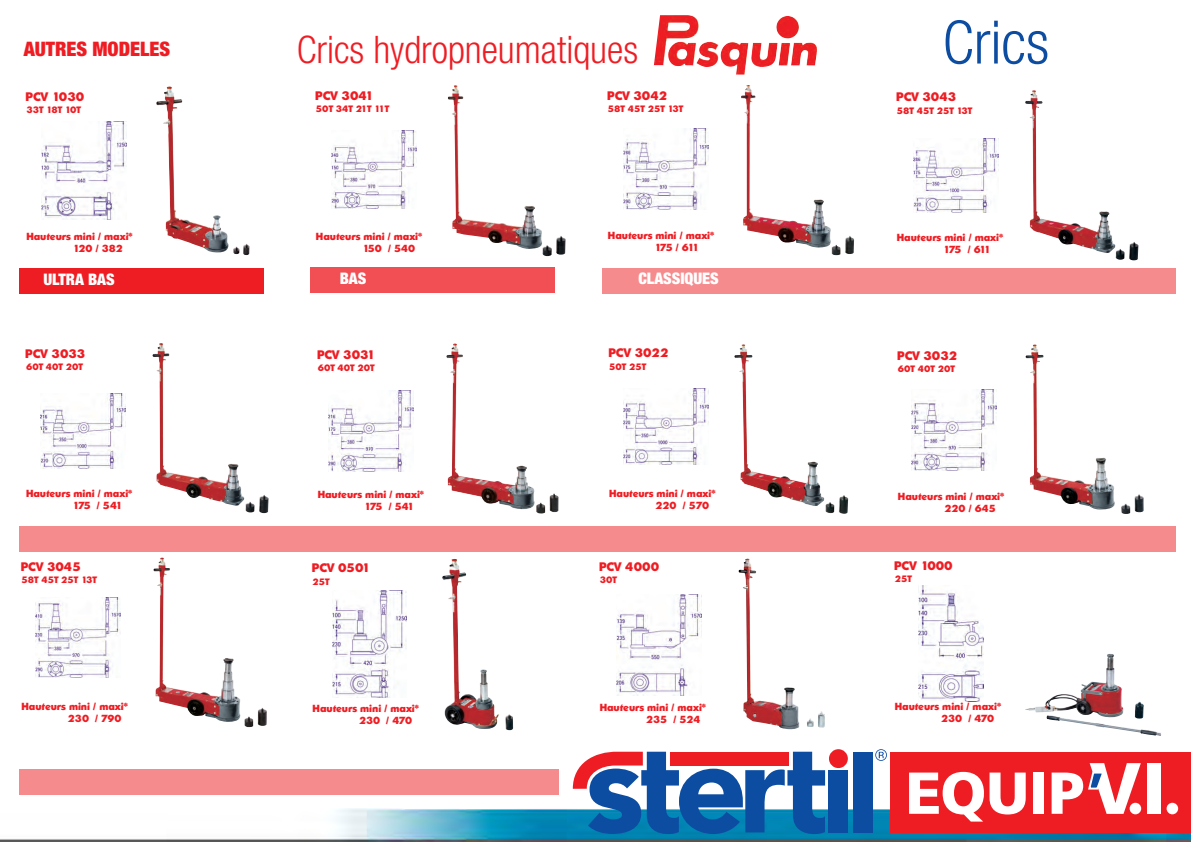
<style>
.page{position:relative;width:1191px;height:842px;background:#fff}
.page>*{position:absolute;margin:0;border:0;box-sizing:border-box;transform-origin:0 0}
.t1{font:300 condensed 60px "Helvetica Neue LT Com";color:#0d4da1}
.t2{font:300 condensed 38px "Helvetica Neue LT Com";color:#ee1d23}
.t3{font:900 condensed 20px "Helvetica Neue LT Std";color:#ee1d23}
.t4{font:900 condensed 16px "Helvetica Neue LT Std";color:#fff}
.t5{font:700 12px "Ornitons";color:#ee1d23}
.t6{font:700 10px/12px "Ornitons";color:#ee1d23}
.t7{font:700 9px "Ornitons";color:#ee1d23}
</style>
<div class="page">
<img style="left:624px;top:389px;width:85px;height:76px">
<img style="left:734px;top:344px;width:114px;height:170px">
<img style="left:329px;top:391px;width:85px;height:80px">
<img style="left:446px;top:343px;width:112px;height:171px">
<img style="left:911px;top:390px;width:85px;height:80px">
<img style="left:1025px;top:344px;width:118px;height:168px">
<img style="left:40px;top:393px;width:85px;height:75px">
<img style="left:152px;top:343px;width:116px;height:170px">
<img style="left:616px;top:594px;width:86px;height:102px">
<img style="left:738px;top:559px;width:87px;height:170px">
<img style="left:41px;top:122px;width:85px;height:98px">
<img style="left:156px;top:86px;width:93px;height:169px">
<img style="left:36px;top:597px;width:85px;height:81px">
<img style="left:153px;top:558px;width:114px;height:169px">
<img style="left:913px;top:138px;width:85px;height:75px">
<img style="left:1025px;top:90px;width:108px;height:163px">
<img style="left:332px;top:591px;width:75px;height:106px">
<img style="left:442px;top:559px;width:71px;height:171px">
<img style="left:332px;top:130px;width:85px;height:79px">
<img style="left:448px;top:85px;width:94px;height:164px">
<img style="left:623px;top:129px;width:85px;height:81px">
<img style="left:741px;top:85px;width:113px;height:170px">
<div style="left:19px;top:268px;width:245px;height:25px;background:#ee1d23"></div>
<div style="left:310px;top:267px;width:245px;height:26px;background:#f14f54"></div>
<img style="left:918px;top:585px;width:65px;height:117px">
<img style="left:1025px;top:654px;width:118px;height:73px">
<div style="left:602px;top:268px;width:573px;height:25px;background:#f68b8e"></div>
<div style="left:19px;top:526px;width:1156px;height:25px;background:#f68b8e"></div>
<div style="left:19px;top:769px;width:539px;height:26px;background:#f68b8e"></div>
<img style="left:0;top:809px;width:1191px;height:32px">
<div style="left:829px;top:749px;width:19px;height:19px;background:#ee1d23;border-radius:50%"></div>
<div style="left:829px;top:770px;width:19px;height:62px;background:#0d4da1"></div>
<div style="left:853px;top:752px;width:19px;height:80px;background:#0d4da1"></div>
<svg style="left:573px;top:751px;width:252px;height:83px"></svg>
<svg style="left:875px;top:749px;width:12px;height:12px"></svg>
<div style="left:890px;top:752px;width:300px;height:80px;background:#ee1d23"></div>
<div style="left:1166px;top:803px;width:12px;height:11px;background:#fff;border-radius:50%"></div>
<div style="left:1147px;top:763px;width:13px;height:51px;background:#fff"></div>
<svg style="left:909px;top:772px;width:116px;height:49px"></svg>
<div style="left:1032px;top:772px;width:11px;height:42px;background:#fff"></div>
<svg style="left:1051px;top:763px;width:89px;height:51px"></svg>
<img style="left:654px;top:15px;width:140px;height:50px">
<h3 class="t3" style="left:24px;top:36px;width:148px">AUTRES MODELES</h3>
<h2 class="t2" style="left:297px;top:28px;width:343px">Crics hydropneumatiques</h2>
<h1 class="t1" style="left:942px;top:8px;width:108px">Crics</h1>
<p class="t5" style="left:26px;top:89px;width:60px">PCV 1030</p>
<p class="t5" style="left:315px;top:88px;width:60px">PCV 3041</p>
<p class="t5" style="left:607px;top:88px;width:62px">PCV 3042</p>
<p class="t5" style="left:896px;top:89px;width:62px">PCV 3043</p>
<p class="t7" style="left:26px;top:104px;width:56px">33T 18T 10T</p>
<p class="t7" style="left:316px;top:103px;width:75px">50T 34T 21T 11T</p>
<p class="t7" style="left:608px;top:103px;width:77px">58T 45T 25T 13T</p>
<p class="t7" style="left:897px;top:105px;width:77px">58T 45T 25T 13T</p>
<p class="t6" style="left:73px;top:230px;width:61px;text-indent:-46px">Hauteurs mini / maxi*<br>120 / 382</p>
<p class="t6" style="left:362px;top:230px;width:61px;text-indent:-46px">Hauteurs mini / maxi*<br>150 / 540</p>
<p class="t6" style="left:654px;top:230px;width:61px;text-indent:-46px">Hauteurs mini / maxi*<br>175 / 611</p>
<p class="t6" style="left:943px;top:231px;width:61px;text-indent:-46px">Hauteurs mini / maxi*<br>175 / 611</p>
<h3 class="t4" style="left:43px;top:269px;width:73px">ULTRA BAS</h3>
<h3 class="t4" style="left:340px;top:268px;width:28px">BAS</h3>
<h3 class="t4" style="left:638px;top:268px;width:82px">CLASSIQUES</h3>
<p class="t5" style="left:25px;top:346px;width:62px">PCV 3033</p>
<p class="t5" style="left:317px;top:347px;width:60px">PCV 3031</p>
<p class="t5" style="left:608px;top:346px;width:62px">PCV 3022</p>
<p class="t5" style="left:897px;top:348px;width:62px">PCV 3032</p>
<p class="t7" style="left:26px;top:361px;width:59px">60T 40T 20T</p>
<p class="t7" style="left:318px;top:362px;width:59px">60T 40T 20T</p>
<p class="t7" style="left:609px;top:361px;width:39px">50T 25T</p>
<p class="t7" style="left:898px;top:364px;width:59px">60T 40T 20T</p>
<p class="t6" style="left:72px;top:488px;width:61px;text-indent:-46px">Hauteurs mini / maxi*<br>175 / 541</p>
<p class="t6" style="left:364px;top:489px;width:61px;text-indent:-46px">Hauteurs mini / maxi*<br>175 / 541</p>
<p class="t6" style="left:655px;top:487px;width:61px;text-indent:-46px">Hauteurs mini / maxi*<br>220 / 570</p>
<p class="t6" style="left:944px;top:490px;width:61px;text-indent:-46px">Hauteurs mini / maxi*<br>220 / 645</p>
<p class="t5" style="left:21px;top:559px;width:62px">PCV 3045</p>
<p class="t5" style="left:312px;top:560px;width:60px">PCV 0501</p>
<p class="t5" style="left:599px;top:559px;width:62px">PCV 4000</p>
<p class="t5" style="left:894px;top:558px;width:60px">PCV 1000</p>
<p class="t7" style="left:21px;top:574px;width:77px">58T 45T 25T 13T</p>
<p class="t7" style="left:313px;top:576px;width:19px">25T</p>
<p class="t7" style="left:599px;top:574px;width:19px">30T</p>
<p class="t7" style="left:894px;top:573px;width:19px">25T</p>
<p class="t6" style="left:68px;top:700px;width:61px;text-indent:-46px">Hauteurs mini / maxi*<br>230 / 790</p>
<p class="t6" style="left:359px;top:702px;width:61px;text-indent:-46px">Hauteurs mini / maxi*<br>230 / 470</p>
<p class="t6" style="left:646px;top:701px;width:61px;text-indent:-46px">Hauteurs mini / maxi*<br>235 / 524</p>
<p class="t6" style="left:941px;top:700px;width:61px;text-indent:-46px">Hauteurs mini / maxi*<br>230 / 470</p>
</div>
